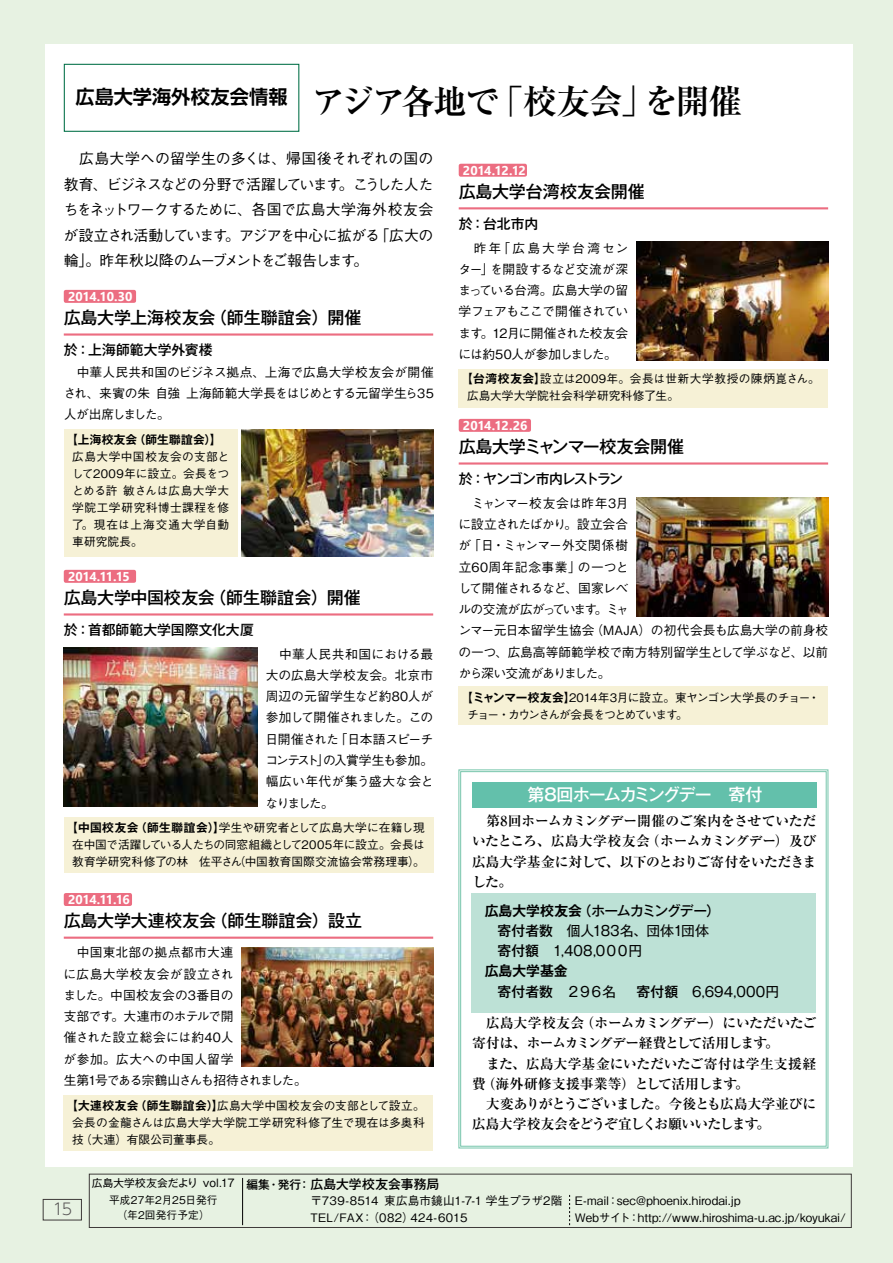
<style>
.page{position:relative;width:893px;height:1263px;background:#e7f2e2}
.page>*{position:absolute;margin:0;border:0;box-sizing:border-box;transform-origin:0 0}
.t1{font:700 34.05px "Ryumin Pr 6 N";letter-spacing:-.06em;color:#000}
.t2{font:700 19.2px "UD Shin Go NT Pr 6 N De";letter-spacing:.005em;color:#000}
.t3{font:500 16.95px "Gothic MB101 Pr 6 N";letter-spacing:-.005em;color:#000}
.t4{font:500 16.95px "Gothic MB101 Pro";letter-spacing:-.07em;color:#fff}
.t5{font:500 16.95px "Gothic MB101 Pr 6 N";letter-spacing:-.025em;color:#000}
.t6{font:300 15.9px "UD Shin Go NT Pr 6 N";color:#595757}
.t7{font:500 14.85px/25.5px "Gothic BBB Pr 6 N";letter-spacing:-.085em;color:#000;text-align:justify}
.t8{font:700 13.8px/20.2px "Ryumin Pro";letter-spacing:-.03em;color:#000;text-align:justify}
.t9{font:13.8px/20.2px "Gothic MB101 Pro";letter-spacing:-.03em;color:#000}
.t10{font:500 13.8px "Gothic MB101 Pr 6 N";letter-spacing:-.005em;color:#000}
.t11{font:13.8px "Gothic MB101 Pro";letter-spacing:-.005em;color:#000}
.t12{font:500 13.8px "Gothic MB101 Pr 6 N";letter-spacing:-.08em;color:#000}
.t13{font:700 13.8px "Gothic MB101 Pro De";letter-spacing:-.005em;color:#000}
.t14{font:500 12.75px/21.3px "Gothic BBB Pr 6 N";letter-spacing:-.02em;color:#000;text-align:justify}
.t15{font:500 12.75px/21.3px "Gothic BBB Pr 6 N";letter-spacing:.01em;color:#000}
.t16{font:700 12.75px "Gadugi";letter-spacing:-.025em;color:#fff}
.t17{font:500 12.75px "Gothic MB101 Pro";letter-spacing:.005em;color:#000}
.t18{font:500 11.7px/17px "Gothic BBB Pr 6 N";letter-spacing:.005em;color:#000}
.t19{font:500 11.7px/17px "Gothic BBB Pr 6 N";letter-spacing:-.08em;color:#000}
.t20{font:700 11.7px "Gothic MB101 Pr 6 N De";letter-spacing:.02em;color:#000}
.t21{font:500 10.65px/14.9px "Gothic BBB Pr 6 N";letter-spacing:.01em;color:#000;text-align:center}
.t22{font:10.65px "Gothic MB101 Pro";letter-spacing:.005em;color:#000}
.s1{font-family:"Gothic MB101 Pr 6 N De";font-weight:700}
.s2{font-family:"Gothic MB101 Pro De";font-weight:700}
.s3{font-weight:500}
.s4{font-size:11.7px}
</style>
<div class="page">
<div style="left:45px;top:45px;width:808px;height:1122px;background:#fff"></div>
<div style="left:43px;top:1199px;width:39px;height:21px;border:1px solid #3e3a39"></div>
<div style="left:89px;top:1174px;width:762px;height:54px;border:1px solid #3e3a39"></div>
<svg style="left:459px;top:769px;width:369px;height:379px"></svg>
<div style="left:460px;top:771px;width:366px;height:375px;border:1px solid #76c5ab"></div>
<div style="left:64px;top:290px;width:72px;height:13px;background:#ec6d81;border-radius:2px"></div>
<div style="left:64px;top:570px;width:72px;height:13px;background:#ec6d81;border-radius:2px"></div>
<div style="left:64px;top:893px;width:68px;height:13px;background:#ec6d81;border-radius:2px"></div>
<div style="left:459px;top:164px;width:68px;height:13px;background:#ec6d81;border-radius:2px"></div>
<div style="left:459px;top:419px;width:72px;height:13px;background:#ec6d81;border-radius:2px"></div>
<div style="left:64px;top:1095px;width:369px;height:55px;background:#f6f1d6"></div>
<div style="left:64px;top:429px;width:174px;height:128px;background:#f6f1d6"></div>
<div style="left:64px;top:817px;width:370px;height:55px;background:#f6f1d6"></div>
<div style="left:459px;top:369px;width:369px;height:38px;background:#f6f1d6"></div>
<div style="left:459px;top:687px;width:369px;height:38px;background:#f6f1d6"></div>
<hr style="left:242px;top:1178px;width:1px;height:47px;background:#000">
<svg style="left:569px;top:1195px;width:1px;height:30px"></svg>
<div style="left:473px;top:782px;width:344px;height:25px;background:#63c0ab"></div>
<div style="left:471px;top:893px;width:345px;height:119px;background:#bde1d6"></div>
<div style="left:64px;top:64px;width:235px;height:68px;border:1px solid #006f46"></div>
<hr style="left:64px;top:936px;width:369px;height:3px;background:#ec6d81">
<hr style="left:459px;top:207px;width:369px;height:2px;background:#ec6d81">
<hr style="left:459px;top:462px;width:369px;height:3px;background:#ec6d81">
<img style="left:242px;top:429px;width:191px;height:128px">
<img style="left:64px;top:647px;width:193px;height:160px">
<img style="left:242px;top:947px;width:191px;height:119px">
<img style="left:637px;top:241px;width:191px;height:119px">
<img style="left:637px;top:497px;width:191px;height:120px">
<hr style="left:64px;top:333px;width:369px;height:3px;background:#ec6d81">
<hr style="left:64px;top:613px;width:369px;height:2px;background:#ec6d81">
<h1 class="t1" style="left:311px;top:74px;width:433px">アジア各地で「校友会」を開催</h1>
<p class="t7" style="left:64px;top:145px;width:371px">　広島大学への留学生の多くは、帰国後それぞれの国の教育、ビジネスなどの分野で活躍しています。こうした人たちをネットワークするために、各国で広島大学海外校友会が設立され活動しています。アジアを中心に拡がる「広大の輪」。昨年秋以降のムーブメントをご報告します。</p>
<h2 class="t2" style="left:76px;top:82px;width:213px">広島大学海外校友会情報</h2>
<p class="t16" style="left:463px;top:162px;width:64px">2014.12.12</p>
<h3 class="t3" style="left:459px;top:177px;width:188px">広島大学台湾校友会開催</h3>
<p class="t10" style="left:459px;top:212px;width:81px">於：台北市内</p>
<p class="t14" style="left:458px;top:236px;width:171px">　昨年「広島大学台湾センター」を開設するなど交流が深まっている台湾。広島大学の留学フェアもここで開催されています。12月に開催された校友会には約50人が参加しました。</p>
<p class="t18" style="left:467px;top:370px;width:354px;text-indent:-6px"><span class="s1">【台湾校友会】</span>設立は2009年。会長は世新大学教授の陳炳崑さん。広島大学大学院社会科学研究科修了生。</p>
<p class="t16" style="left:68px;top:288px;width:66px">2014.10.30</p>
<h3 class="t3" style="left:64px;top:303px;width:299px">広島大学上海校友会（師生聯誼会）開催</h3>
<p class="t10" style="left:64px;top:338px;width:150px">於：上海師範大学外賓楼</p>
<p class="t14" style="left:64px;top:360px;width:372px">　中華人民共和国のビジネス拠点、上海で広島大学校友会が開催され、来賓の朱 自強 上海師範大学長をはじめとする元留学生ら35人が出席しました。</p>
<p class="t20" style="left:66px;top:429px;width:157px">【上海校友会（師生聯誼会）】</p>
<p class="t18" style="left:72px;top:447px;width:159px;text-align:justify">広島大学中国校友会の支部として2009年に設立。会長をつとめる許 敏さんは広島大学大学院工学研究科博士課程を修了。現在は上海交通大学自動車研究院長。</p>
<p class="t16" style="left:463px;top:417px;width:66px">2014.12.26</p>
<h3 class="t5" style="left:459px;top:432px;width:227px">広島大学ミャンマー校友会開催</h3>
<p class="t12" style="left:459px;top:467px;width:166px">於：ヤンゴン市内レストラン</p>
<p class="t14" style="left:458px;top:491px;width:371px;text-align:left">　ミャンマー校友会は昨年3月<br>に設立されたばかり。設立会合<br>が「日・ミャンマー外交関係樹<br>立60周年記念事業」の一つと<br>して開催されるなど、国家レベ<br>ルの交流が広がっています。ミャ<br>ンマー元日本留学生協会（MAJA）の初代会長も広島大学の前身校の一つ、広島高等師範学校で南方特別留学生として学ぶなど、以前から深い交流がありました。</p>
<p class="t19" style="left:467px;top:689px;width:354px;text-indent:-6px"><span class="s1">【ミャンマー校友会】</span>2014年3月に設立。東ヤンゴン大学長のチョー・チョー・カウンさんが会長をつとめています。</p>
<p class="t16" style="left:68px;top:568px;width:63px">2014.11.15</p>
<h3 class="t3" style="left:64px;top:583px;width:298px">広島大学中国校友会（師生聯誼会）開催</h3>
<p class="t10" style="left:64px;top:618px;width:192px">於：首都師範大学国際文化大厦</p>
<p class="t14" style="left:265px;top:642px;width:169px">　中華人民共和国における最大の広島大学校友会。北京市周辺の元留学生など約80人が参加して開催されました。この日開催された「日本語スピーチコンテスト」の入賞学生も参加。幅広い年代が集う盛大な会となりました。</p>
<p class="t18" style="left:66px;top:818px;width:360px;text-align:center"><span class="s1">【中国校友会（師生聯誼会）】</span>学生や研究者として広島大学に在籍し現在中国で活躍している人たちの同窓組織として2005年に設立。会長は教育学研究科修了の林　佐平さん（中国教育国際交流協会常務理事）。</p>
<h3 class="t4" style="left:528px;top:781px;width:236px">第8回ホームカミングデー　寄付</h3>
<p class="t8" style="left:472px;top:810px;width:346px">　第8回ホームカミングデー開催のご案内をさせていただいたところ、広島大学校友会（ホームカミングデー）及び広島大学基金に対して、以下のとおりご寄付をいただきました。</p>
<p class="t16" style="left:68px;top:892px;width:63px">2014.11.16</p>
<h3 class="t3" style="left:64px;top:906px;width:300px">広島大学大連校友会（師生聯誼会）設立</h3>
<p class="t15" style="left:64px;top:941px;width:245px">　中国東北部の拠点都市大連<br>に広島大学校友会が設立され<br>ました。中国校友会の3番目の<br>支部です。大連市のホテルで開<br>催された設立総会には約40人<br>が参加。広大への中国人留学<br>生第1号である宗鶴山さんも招待されました。</p>
<p class="t18" style="left:72px;top:1096px;width:354px;text-align:justify;text-indent:-6px"><span class="s1">【大連校友会（師生聯誼会）】</span>広島大学中国校友会の支部として設立。会長の金龍さんは広島大学大学院工学研究科修了生で現在は多奥科技（大連）有限公司董事長。</p>
<p class="t9" style="left:497px;top:898px;width:224px;text-indent:-13px"><span class="s2">広島大学校友会</span><span class="s3">（ホームカミングデー）寄付者数</span>　個人183名、団体1団体<span class="s3">寄付額　</span>1,408,0００円</p>
<p class="t13" style="left:485px;top:960px;width:98px">広島大学基金　</p>
<p class="t11" style="left:497px;top:980px;width:283px"><span class="s3">寄付者数</span>　２９６名　<span class="s3">寄付額　</span>6,694,000円</p>
<p class="t8" style="left:472px;top:1012px;width:346px;text-align:left">　広島大学校友会（ホームカミングデー）にいただいたご寄付は、ホームカミングデー経費として活用します。<br>　また、広島大学基金にいただいたご寄付は学生支援経費（海外研修支援事業等）として活用します。<br>　大変ありがとうございました。今後とも広島大学並びに広島大学校友会をどうぞ宜しくお願いいたします。</p>
<h3 class="t6" style="left:53px;top:1196px;width:21px">15</h3>
<p class="t22" style="left:92px;top:1174px;width:144px">広島大学校友会だより vol.17</p>
<p class="t21" style="left:109px;top:1192px;width:110px">平成27年2月25日発行（年2回発行予定）</p>
<p class="t17" style="left:247px;top:1174px;width:194px"><span class="s4">編集・発行：</span> 広島大学校友会事務局</p>
<p class="t18" style="left:310px;top:1191px;width:254px">〒739-8514 東広島市鏡山1-7-1 学生プラザ2階<br>TEL/FAX：（082）424-6015</p>
<p class="t18" style="left:575px;top:1191px;width:273px">E-mail：sec@phoenix.hirodai.jp<br>Webサイト：http://www.hiroshima-u.ac.jp/koyukai/</p>
</div>
